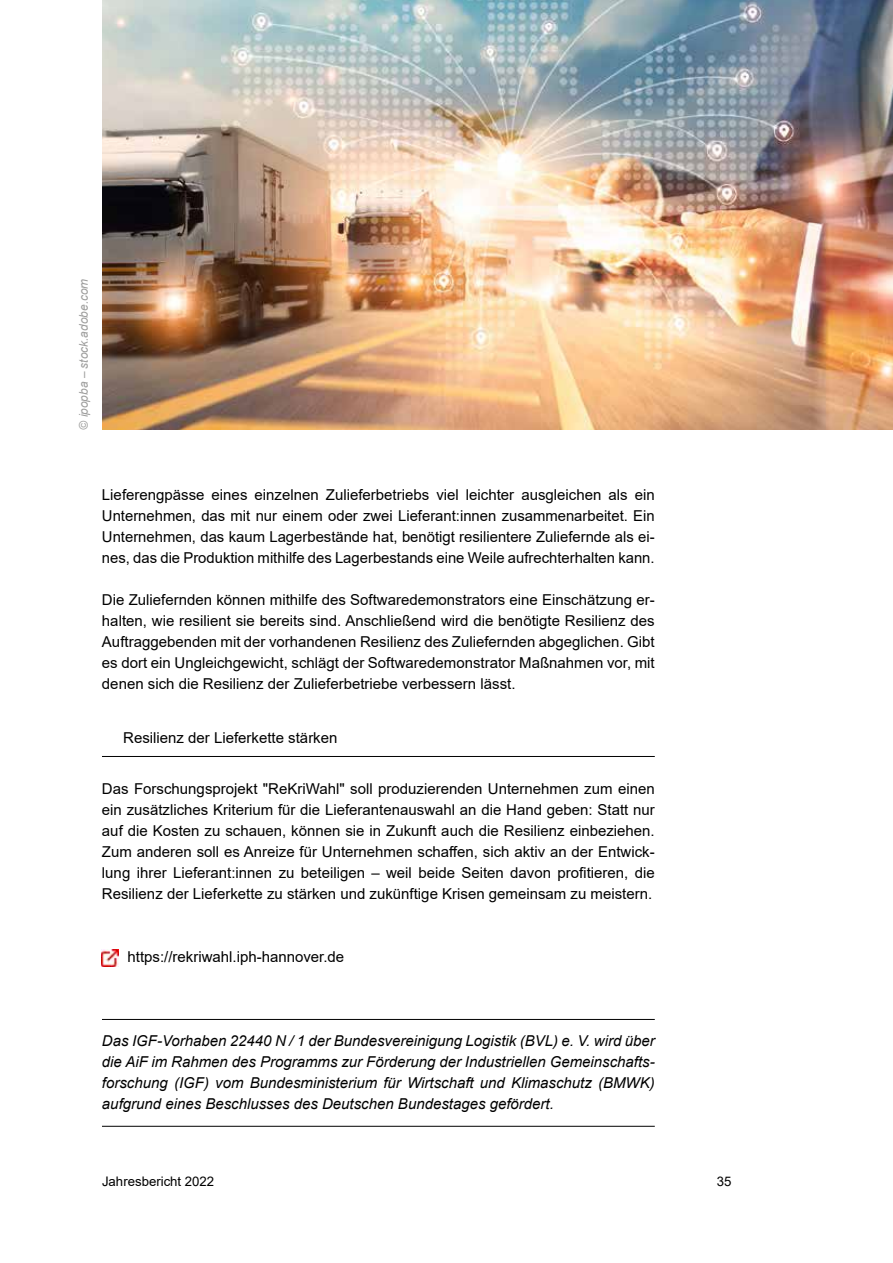
<style>
.page{position:relative;width:893px;height:1263px;background:#fff}
.page>*{position:absolute;margin:0;border:0;box-sizing:border-box;transform-origin:0 0}
.t1{font:15px/21px "Arial";color:#000;text-align:justify}
.t2{font:italic 15px/21px "Arial";color:#000;text-align:justify}
.t3{font:13.2px "Arial";color:#000}
.t4{font:italic 12px "Arial";color:#9d9d9c}
</style>
<div class="page">
<img style="left:102px;top:0;width:791px;height:429px">
<hr style="left:102px;top:756px;width:553px;height:1px;background:#000">
<hr style="left:102px;top:1019px;width:553px;height:1px;background:#000">
<hr style="left:102px;top:1126px;width:553px;height:1px;background:#000">
<img style="left:102px;top:949px;width:17px;height:17px">
<p class="t4" style="left:76px;top:429px;width:152px;rotate:-90deg">© ipopba – stock.adobe.com</p>
<p class="t1" style="left:102px;top:484px;width:554px">Lieferengpässe eines einzelnen Zulieferbetriebs viel leichter ausgleichen als ein Unternehmen, das mit nur einem oder zwei Lieferant:innen zusammenarbeitet. Ein Unternehmen, das kaum Lagerbestände hat, benötigt resilientere Zuliefernde als ei&shy;nes, das die Produktion mithilfe des Lagerbestands eine Weile aufrechterhalten kann.</p>
<p class="t1" style="left:102px;top:589px;width:554px">Die Zuliefernden können mithilfe des Softwaredemonstrators eine Einschätzung er&shy;halten, wie resilient sie bereits sind. Anschließend wird die benötigte Resilienz des Auftraggebenden mit der vorhandenen Resilienz des Zuliefernden abgeglichen. Gibt es dort ein Ungleichgewicht, schlägt der Softwaredemonstrator Maßnahmen vor, mit denen sich die Resilienz der Zulieferbetriebe verbessern lässt.</p>
<p class="t1" style="left:123px;top:727px;width:216px">Resilienz der Lieferkette stärken</p>
<p class="t1" style="left:102px;top:778px;width:554px">Das Forschungsprojekt "ReKriWahl" soll produzierenden Unternehmen zum einen ein zusätzliches Kriterium für die Lieferantenauswahl an die Hand geben: Statt nur auf die Kosten zu schauen, können sie in Zukunft auch die Resilienz einbeziehen.<br>Zum anderen soll es Anreize für Unternehmen schaffen, sich aktiv an der Entwick&shy;lung ihrer Lieferant:innen zu beteiligen – weil beide Seiten davon profitieren, die Resilienz der Lieferkette zu stärken und zukünftige Krisen gemeinsam zu meistern.</p>
<p class="t1" style="left:127px;top:946px;width:218px">https://rekriwahl.iph-hannover.de</p>
<p class="t2" style="left:102px;top:1030px;width:554px">Das IGF-Vorhaben 22440 N / 1 der Bundesvereinigung Logistik (BVL) e. V. wird über die AiF im Rahmen des Programms zur Förderung der Industriellen Gemeinschafts&shy;forschung (IGF) vom Bundesministerium für Wirtschaft und Klimaschutz (BMWK) aufgrund eines Beschlusses des Deutschen Bundestages gefördert.</p>
<p class="t3" style="left:102px;top:1172px;width:114px">Jahresbericht 2022</p>
<p class="t3" style="left:717px;top:1172px;width:16px">35</p>
</div>
